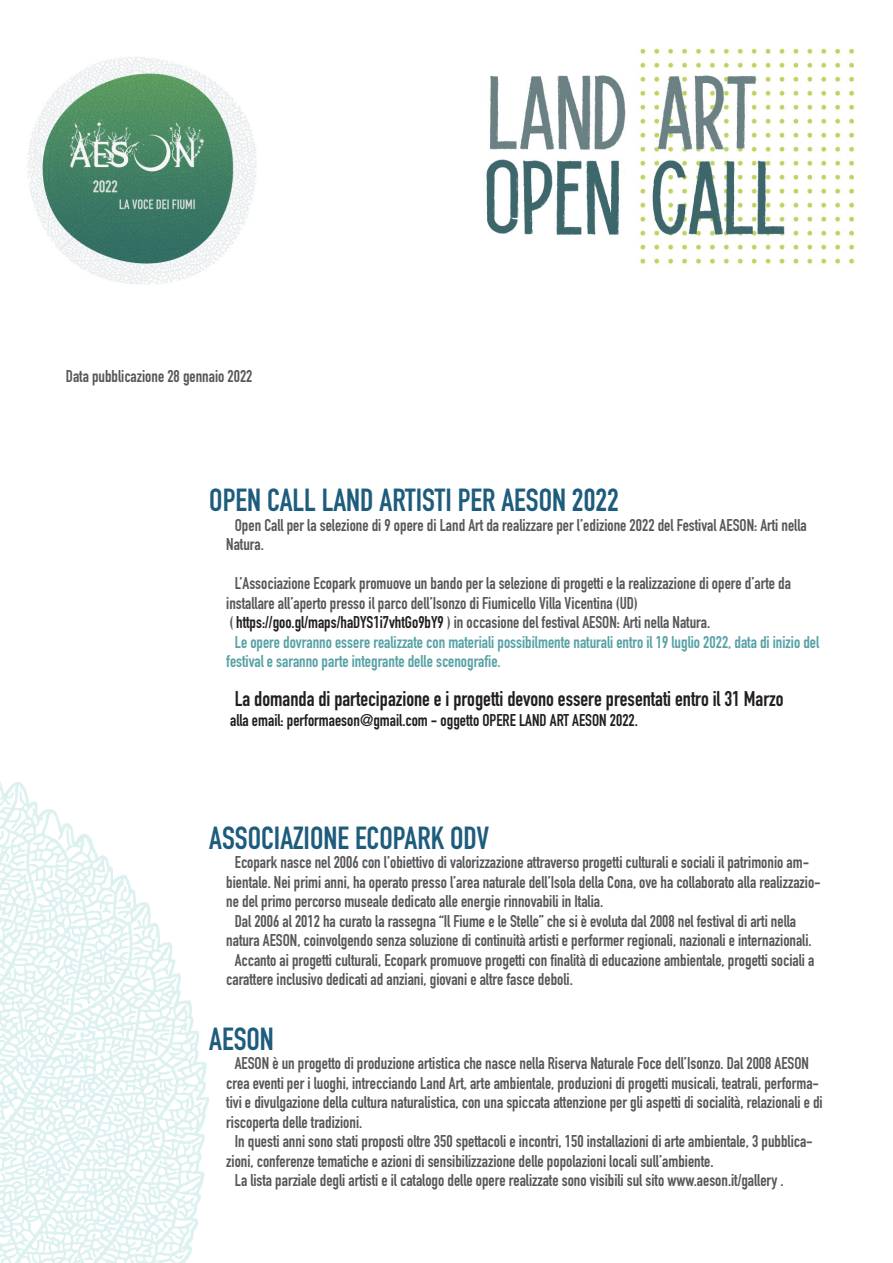
<style>
.page{position:relative;width:893px;height:1263px;background:#fff}
.page>*{position:absolute;margin:0;border:0;box-sizing:border-box;transform-origin:0 0}
.t1{font:31.5px "DIN Engschrift Std";color:#1d5c7d}
.Stile_di_paragrafo_1{font:21px "DIN Engschrift Std";color:#231f20}
.Stile_di_paragrafo_1-2{font:16.8px/19.5px "DIN Engschrift Std";color:#57585a}
.Stile_di_paragrafo_1-3{font:16.8px/19.5px "DIN Engschrift Std";color:#58a2a6}
.Stile_di_paragrafo_1-4{font:16.8px "DIN Engschrift Std";color:#231f20}
.s1{color:#231f20}
</style>
<div class="page">
<svg style="left:0;top:781px;width:209px;height:482px"></svg>
<img style="left:27px;top:48px;width:827px;height:237px">
<p class="Stile_di_paragrafo_1-2" style="left:66px;top:366px;width:188px">Data pubblicazione 28 gennaio 2022</p>
<p class="t1" style="left:209px;top:481px;width:411px">OPEN CALL LAND ARTISTI PER AESON 2022</p>
<p class="Stile_di_paragrafo_1-2" style="left:226px;top:515px;width:582px;text-indent:9px">Open Call per la selezione di 9 opere di Land Art da realizzare per l’edizione 2022 del Festival AESON: Arti nella<br>Natura.</p>
<p class="Stile_di_paragrafo_1-2" style="left:226px;top:573px;width:566px;text-indent:9px">L’Associazione Ecopark promuove un bando per la selezione di progetti e la realizzazione di opere d’arte da installare all’aperto presso il parco dell’Isonzo di Fiumicello Villa Vicentina (UD)<br>( <span class="s1">https://goo.gl/maps/haDYS1i7vhtGo9bY9</span> ) in occasione del festival AESON: Arti nella Natura.</p>
<p class="Stile_di_paragrafo_1-3" style="left:226px;top:632px;width:594px;text-indent:9px">Le opere dovranno essere realizzate con materiali possibilmente naturali entro il 19 luglio 2022, data di inizio del festival e saranno parte integrante delle scenografie.</p>
<p class="Stile_di_paragrafo_1" style="left:235px;top:686px;width:550px">La domanda di partecipazione e i progetti devono essere presentati entro il 31 Marzo</p>
<p class="Stile_di_paragrafo_1-4" style="left:230px;top:710px;width:409px">alla email: performaeson@gmail.com - oggetto OPERE LAND ART AESON 2022.</p>
<p class="t1" style="left:209px;top:819px;width:281px">ASSOCIAZIONE ECOPARK ODV</p>
<p class="Stile_di_paragrafo_1-2" style="left:226px;top:852px;width:596px;text-indent:9px">Ecopark nasce nel 2006 con l’obiettivo di valorizzazione attraverso progetti culturali e sociali il patrimonio am&shy;bientale. Nei primi anni, ha operato presso l’area naturale dell’Isola della Cona, ove ha collaborato alla realizzazio&shy;ne del primo percorso museale dedicato alle energie rinnovabili in Italia.</p>
<p class="Stile_di_paragrafo_1-2" style="left:226px;top:911px;width:587px;text-align:center">Dal 2006 al 2012 ha curato la rassegna “Il Fiume e le Stelle” che si è evoluta dal 2008 nel festival di arti nella natura AESON, coinvolgendo senza soluzione di continuità artisti e performer regionali, nazionali e internazionali.</p>
<p class="Stile_di_paragrafo_1-2" style="left:226px;top:950px;width:590px;text-indent:9px">Accanto ai progetti culturali, Ecopark promuove progetti con finalità di educazione ambientale, progetti sociali a carattere inclusivo dedicati ad anziani, giovani e altre fasce deboli.</p>
<p class="t1" style="left:209px;top:1020px;width:66px">AESON</p>
<p class="Stile_di_paragrafo_1-2" style="left:226px;top:1053px;width:598px;text-indent:9px">AESON è un progetto di produzione artistica che nasce nella Riserva Naturale Foce dell’Isonzo. Dal 2008 AESON crea eventi per i luoghi, intrecciando Land Art, arte ambientale, produzioni di progetti musicali, teatrali, performa&shy;tivi e divulgazione della cultura naturalistica, con una spiccata attenzione per gli aspetti di socialità, relazionali e di riscoperta delle tradizioni.</p>
<p class="Stile_di_paragrafo_1-2" style="left:226px;top:1131px;width:588px;text-indent:9px">In questi anni sono stati proposti oltre 350 spettacoli e incontri, 150 installazioni di arte ambientale, 3 pubblica&shy;zioni, conferenze tematiche e azioni di sensibilizzazione delle popolazioni locali sull’ambiente.</p>
<p class="Stile_di_paragrafo_1-2" style="left:235px;top:1170px;width:550px">La lista parziale degli artisti e il catalogo delle opere realizzate sono visibili sul sito www.aeson.it/gallery .</p>
</div>
